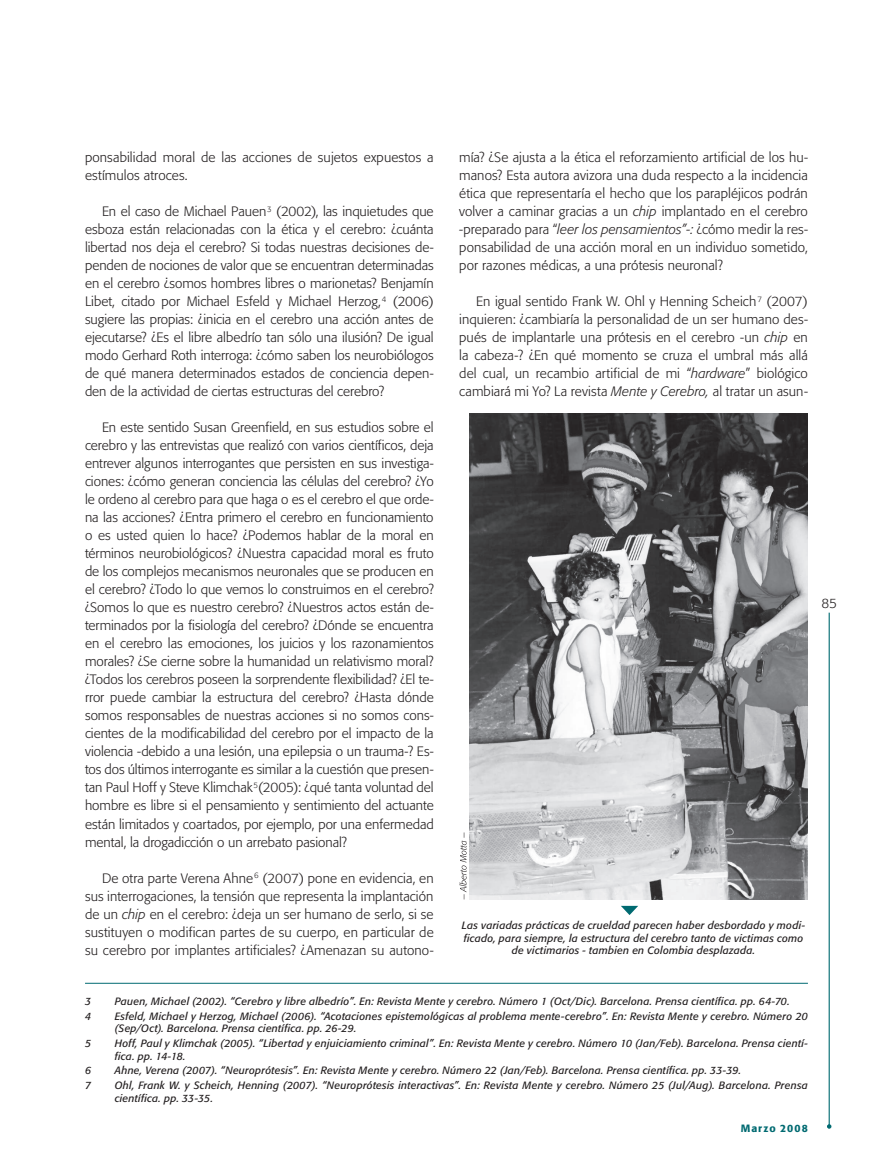
<style>
.page{position:relative;width:893px;height:1170px;background:#fff}
.page>*{position:absolute;margin:0;border:0;box-sizing:border-box;transform-origin:0 0}
.t1{font:300 13.5px/18px "Formata";letter-spacing:.005em;color:#231f20;text-align:justify}
.t2{font:italic 10.5px/12.6px "Formata";letter-spacing:.02em;color:#231f20}
.t3{font:500 10.5px "Formata";letter-spacing:.095em;color:#006a71}
.s1{font-style:italic}
</style>
<div class="page">
<hr style="left:829px;top:612px;width:1px;height:514px;background:#006a71">
<svg style="left:827px;top:1124px;width:4px;height:4px"></svg>
<img style="left:469px;top:414px;width:339px;height:485px">
<hr style="left:85px;top:982px;width:723px;height:1px;background:#006a71">
<svg style="left:459px;top:832px;width:7px;height:67px"></svg>
<svg style="left:621px;top:905px;width:17px;height:10px"></svg>
<p class="t1" style="left:85px;top:148px;width:350px">ponsabilidad moral de las acciones de sujetos expuestos a estímulos atroces.</p>
<p class="t1" style="left:85px;top:202px;width:350px;text-indent:17px">En el caso de Michael Pauen <sup>3</sup> (2002), las inquietudes que esboza están relacionadas con la ética y el cerebro: ¿cuánta libertad nos deja el cerebro? Si todas nuestras decisiones de&shy;penden de nociones de valor que se encuentran determinadas en el cerebro ¿somos hombres libres o marionetas? Benjamín Libet, citado por Michael Esfeld y Michael Herzog, <sup>4</sup> (2006) sugiere las propias: ¿inicia en el cerebro una acción antes de ejecutarse? ¿Es el libre albedrío tan sólo una ilusión? De igual modo Gerhard Roth interroga: ¿cómo saben los neurobiólogos de qué manera determinados estados de conciencia depen&shy;den de la actividad de ciertas estructuras del cerebro?</p>
<p class="t1" style="left:85px;top:418px;width:350px;text-indent:17px">En este sentido Susan Greenfield, en sus estudios sobre el cerebro y las entrevistas que realizó con varios científicos, deja entrever algunos interrogantes que persisten en sus investiga&shy;ciones: ¿cómo generan conciencia las células del cerebro? ¿Yo le ordeno al cerebro para que haga o es el cerebro el que orde&shy;na las acciones? ¿Entra primero el cerebro en funcionamiento o es usted quien lo hace? ¿Podemos hablar de la moral en términos neurobiológicos? ¿Nuestra capacidad moral es fruto de los complejos mecanismos neuronales que se producen en el cerebro? ¿Todo lo que vemos lo construimos en el cerebro? ¿Somos lo que es nuestro cerebro? ¿Nuestros actos están de&shy;terminados por la fisiología del cerebro? ¿Dónde se encuentra en el cerebro las emociones, los juicios y los razonamientos morales? ¿Se cierne sobre la humanidad un relativismo moral? ¿Todos los cerebros poseen la sorprendente flexibilidad? ¿El te&shy;rror puede cambiar la estructura del cerebro? ¿Hasta dónde somos responsables de nuestras acciones si no somos cons&shy;cientes de la modificabilidad del cerebro por el impacto de la violencia -debido a una lesión, una epilepsia o un trauma-? Es&shy;tos dos últimos interrogante es similar a la cuestión que presen&shy;tan Paul Hoff y Steve Klimchak<sup>5</sup>(2005): ¿qué tanta voluntad del hombre es libre si el pensamiento y sentimiento del actuante están limitados y coartados, por ejemplo, por una enfermedad mental, la drogadicción o un arrebato pasional?</p>
<p class="t1" style="left:85px;top:868px;width:350px;text-indent:17px">De otra parte Verena Ahne<sup>6</sup> (2007) pone en evidencia, en sus interrogaciones, la tensión que representa la implantación de un <span class="s1">chip</span> en el cerebro: ¿deja un ser humano de serlo, si se sustituyen o modifican partes de su cuerpo, en particular de su cerebro por implantes artificiales? ¿Amenazan su autono-</p>
<p class="t1" style="left:459px;top:148px;width:350px">mía? ¿Se ajusta a la ética el reforzamiento artificial de los hu&shy;manos? Esta autora avizora una duda respecto a la incidencia ética que representaría el hecho que los parapléjicos podrán volver a caminar gracias a un <span class="s1">chip</span> implantado en el cerebro -preparado para “<span class="s1">leer los pensamientos”-:</span> ¿cómo medir la res&shy;ponsabilidad de una acción moral en un individuo sometido, por razones médicas, a una prótesis neuronal?</p>
<p class="t1" style="left:459px;top:292px;width:350px;text-indent:17px">En igual sentido Frank W. Ohl y Henning Scheich<sup>7</sup> (2007) inquieren: ¿cambiaría la personalidad de un ser humano des&shy;pués de implantarle una prótesis en el cerebro -un <span class="s1">chip</span> en la cabeza-? ¿En qué momento se cruza el umbral más allá del cual, un recambio artificial de mi “<span class="s1">hardware</span>” biológico cambiará mi Yo? La revista <span class="s1">Mente y Cerebro,</span> al tratar un asun-</p>
<p class="t1" style="left:821px;top:594px;width:17px">85</p>
<p class="t2" style="left:462px;top:919px;width:345px;text-align:center">Las variadas prácticas de crueldad parecen haber desbordado y modi&shy;ficado, para siempre, la estructura del cerebro tanto de victimas como de victimarios - tambien en Colombia desplazada.</p>
<p class="t2" style="left:85px;top:994px;width:8px">3</p>
<p class="t2" style="left:115px;top:994px;width:676px">Pauen, Michael (2002). “Cerebro y libre albedrío”. En: Revista Mente y cerebro. Número 1 (Oct/Dic). Barcelona. Prensa científica. pp. 64-70.</p>
<p class="t2" style="left:85px;top:1009px;width:8px">4</p>
<p class="t2" style="left:115px;top:1009px;width:695px">Esfeld, Michael y Herzog, Michael (2006). “Acotaciones epistemológicas al problema mente-cerebro”. En: Revista Mente y cerebro. Número 20 (Sep/Oct). Barcelona. Prensa científica. pp. 26-29.</p>
<p class="t2" style="left:85px;top:1036px;width:8px">5</p>
<p class="t2" style="left:115px;top:1036px;width:695px">Hoff, Paul y Klimchak (2005). “Libertad y enjuiciamiento criminal”. En: Revista Mente y cerebro. Número 10 (Jan/Feb). Barcelona. Prensa cientí&shy;fica. pp. 14-18.</p>
<p class="t2" style="left:85px;top:1064px;width:8px">6</p>
<p class="t2" style="left:115px;top:1064px;width:628px">Ahne, Verena (2007). “Neuroprótesis”. En: Revista Mente y cerebro. Número 22 (Jan/Feb). Barcelona. Prensa científica. pp. 33-39.</p>
<p class="t2" style="left:85px;top:1078px;width:8px">7</p>
<p class="t2" style="left:115px;top:1078px;width:695px">Ohl, Frank W. y Scheich, Henning (2007). “Neuroprótesis interactivas”. En: Revista Mente y cerebro. Número 25 (Jul/Aug). Barcelona. Prensa científica. pp. 33-35.</p>
<p class="t3" style="left:741px;top:1121px;width:69px">Marzo 2008</p>
</div>
